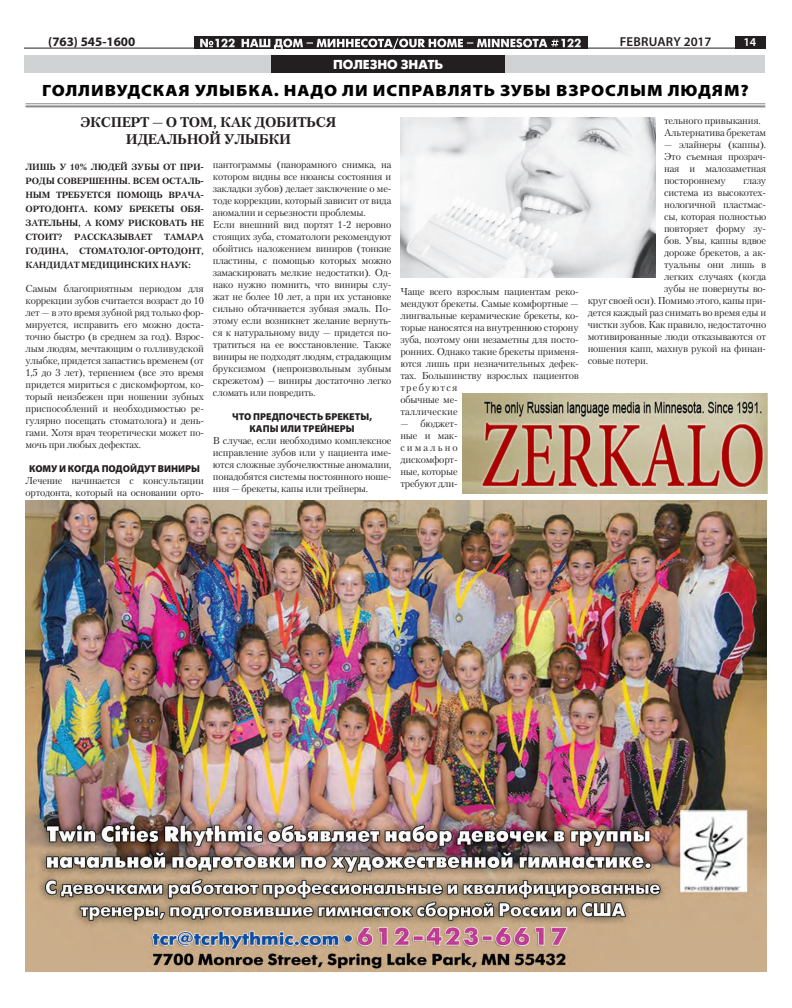
<style>
.page{position:relative;width:792px;height:1008px;background:#fff}
.page>*{position:absolute;margin:0;border:0;box-sizing:border-box;transform-origin:0 0}
.body{font:900 16.4px "Myriad Pro";letter-spacing:.05em;color:#000;scale:1.1 1}
.t1{font:700 14px "Petersburg C";letter-spacing:-.02em;color:#231f20}
.t2{font:700 13px "Myriad Pro";color:#231f20}
.t3{font:600 13px "Myriad Pro";letter-spacing:.01em;color:#231f20}
.t4{font:13px "Futuris XC";color:#fff}
.t5{font:12px "Futuris XC";color:#fff}
.t6{font:600 12px "Myriad Pro";color:#fff}
.t7{font:10px/12px "Petersburg C";letter-spacing:-.02em;color:#231f20;text-align:justify}
.t8{font:900 10px "Myriad Pro";color:#231f20}
.t9{font:700 9px/14px "Petersburg C";letter-spacing:-.02em;color:#231f20;text-align:justify}
</style>
<div class="page">
<hr style="left:24px;top:48px;width:741px;height:1px;background:#231f20">
<div style="left:735px;top:36px;width:31px;height:12px;background:#231f20"></div>
<div style="left:194px;top:36px;width:394px;height:12px;background:#231f20"></div>
<div style="left:24px;top:55px;width:741px;height:18px;background:#d1d2d4"></div>
<div style="left:271px;top:55px;width:234px;height:18px;background:#231f20"></div>
<hr style="left:26px;top:103px;width:739px;height:1px;background:#8a8a8a">
<hr style="left:26px;top:105px;width:739px;height:2px;background:#8a8a8a">
<img style="left:400px;top:118px;width:255px;height:160px">
<img style="left:26px;top:501px;width:741px;height:470px">
<img style="left:463px;top:394px;width:305px;height:100px">
<h3 class="t2" style="left:48px;top:33px;width:89px">(763) 545-1600</h3>
<p class="t5" style="left:199px;top:36px;width:383px">№122 НАШ ДОМ – МИННЕСОТА/OUR HOME – MINNESOTA #122</p>
<h3 class="t3" style="left:620px;top:33px;width:93px">FEBRUARY 2017</h3>
<p class="t6" style="left:743px;top:34px;width:14px">14</p>
<p class="t4" style="left:333px;top:57px;width:112px">ПОЛЕЗНО ЗНАТЬ</p>
<p class="body" style="left:42px;top:80px;width:644px">ГОЛЛИВУДСКАЯ УЛЫБКА. НАДО ЛИ ИСПРАВЛЯТЬ ЗУБЫ ВЗРОСЛЫМ ЛЮДЯМ?</p>
<p class="t1" style="left:80px;top:114px;width:258px">ЭКСПЕРТ — О ТОМ, КАК ДОБИТЬСЯ</p>
<p class="t1" style="left:126px;top:131px;width:167px">ИДЕАЛЬНОЙ УЛЫБКИ</p>
<p class="t9" style="left:26px;top:160px;width:180px">ЛИШЬ У 10% ЛЮДЕЙ ЗУБЫ ОТ ПРИ-РОДЫ СОВЕРШЕННЫ. ВСЕМ ОСТАЛЬ-НЫМ ТРЕБУЕТСЯ ПОМОЩЬ ВРАЧА-ОРТОДОНТА. КОМУ БРЕКЕТЫ ОБЯ-ЗАТЕЛЬНЫ, А КОМУ РИСКОВАТЬ НЕ СТОИТ?</p>
<p class="t7" style="left:213px;top:158px;width:180px">пантограммы (панорамного снимка, на котором видны все нюансы состояния и закладки зубов) делает заключение о ме&shy;тоде коррекции, который зависит от вида аномалии и серьезности проблемы.</p>
<p class="t7" style="left:213px;top:218px;width:180px">Если внешний вид портят 1-2 неровно стоящих зуба, стоматологи рекомендуют обойтись наложением виниров (тонкие пластины, с помощью которых можно замаскировать мелкие недостатки). Од&shy;нако нужно помнить, что виниры слу&shy;жат не более 10 лет, а при их установке сильно обтачивается зубная эмаль. По&shy;этому если возникнет желание вернуть&shy;ся к натуральному виду — придется по&shy;тратиться на ее восстановление. Также виниры не подходят людям, страдающим бруксизмом (непроизвольным зубным скрежетом) — виниры достаточно легко сломать или повредить.</p>
<p class="t8" style="left:232px;top:410px;width:142px">ЧТО ПРЕДПОЧЕСТЬ БРЕКЕТЫ,</p>
<p class="t8" style="left:250px;top:422px;width:107px">КАПЫ ИЛИ ТРЕЙНЕРЫ</p>
<p class="t7" style="left:213px;top:434px;width:180px">В случае, если необходимо комплексное исправление зубов или у пациента име&shy;ются сложные зубочелюстные аномалии, понадобятся системы постоянного ноше&shy;ния — брекеты, капы или трейнеры.</p>
<p class="t9" style="left:26px;top:230px;width:180px;text-indent:139px">ТАМАРА ГОДИНА, СТОМАТОЛОГ-ОРТОДОНТ, КАНДИДАТ МЕДИЦИНСКИХ НАУК:</p>
<p class="t7" style="left:26px;top:282px;width:180px">Самым благоприятным периодом для коррекции зубов считается возраст до 10 лет — в это время зубной ряд только фор&shy;мируется, исправить его можно доста&shy;точно быстро (в среднем за год). Взрос&shy;лым людям, мечтающим о голливудской улыбке, придется запастись временем (от 1,5 до 3 лет), терпением (все это время придется мириться с дискомфортом, ко&shy;торый неизбежен при ношении зубных приспособлений и необходимостью ре&shy;гулярно посещать стоматолога) и день&shy;гами. Хотя врач теоретически может по&shy;мочь при любых дефектах.</p>
<p class="t8" style="left:29px;top:462px;width:173px">КОМУ И КОГДА ПОДОЙДУТ ВИНИРЫ</p>
<p class="t7" style="left:26px;top:474px;width:180px">Лечение начинается с консультации ортодонта, который на основании орто-</p>
<p class="t9" style="left:74px;top:230px;width:79px">РАССКАЗЫВАЕТ</p>
<p class="t7" style="left:400px;top:285px;width:180px;text-align:left">Чаще всего взрослым пациентам реко&shy;мендуют брекеты. Самые комфортные — лингвальные керамические брекеты, ко&shy;торые наносятся на внутреннюю сторону зуба, поэтому они незаметны для посто&shy;ронних. Однако такие брекеты применя&shy;ются лишь при незначительных дефек&shy;тах. Большинству взрослых пациентов требуются<br>обычные ме-<br>таллические</p>
<p class="t7" style="left:400px;top:417px;width:59px">— бюджет&shy;ные и мак&shy;симально дискомфорт&shy;ные, которые требуют дли-</p>
<p class="t7" style="left:664px;top:115px;width:98px">тельного привыкания.</p>
<p class="t7" style="left:664px;top:127px;width:104px">Альтернатива брекетам</p>
<p class="t7" style="left:664px;top:139px;width:104px">— элайнеры (каппы).<br>Это съемная прозрач&shy;ная и малозаметная постороннему</p>
<p class="t7" style="left:743px;top:175px;width:25px">глазу</p>
<p class="t7" style="left:664px;top:187px;width:104px">система из высокотех-</p>
<p class="t7" style="left:664px;top:199px;width:104px">нологичной пластмас-</p>
<p class="t7" style="left:664px;top:211px;width:104px">сы, которая полностью</p>
<p class="t7" style="left:664px;top:223px;width:104px">повторяет форму зу-</p>
<p class="t7" style="left:664px;top:235px;width:104px">бов. Увы, каппы вдвое</p>
<p class="t7" style="left:664px;top:247px;width:104px">дороже брекетов, а ак-</p>
<p class="t7" style="left:664px;top:259px;width:104px">туальны они лишь в</p>
<p class="t7" style="left:664px;top:271px;width:104px">легких случаях (когда</p>
<p class="t7" style="left:664px;top:283px;width:104px">зубы не повернуты во-</p>
<p class="t7" style="left:588px;top:295px;width:180px">круг своей оси). Помимо этого, капы при-</p>
<p class="t7" style="left:588px;top:307px;width:180px">дется каждый раз снимать во время еды и</p>
<p class="t7" style="left:588px;top:319px;width:180px">чистки зубов. Как правило, недостаточно</p>
<p class="t7" style="left:588px;top:331px;width:180px">мотивированные люди отказываются от</p>
<p class="t7" style="left:588px;top:343px;width:180px">ношения капп, махнув рукой на финан-</p>
<p class="t7" style="left:588px;top:355px;width:62px">совые потери.</p>
</div>
